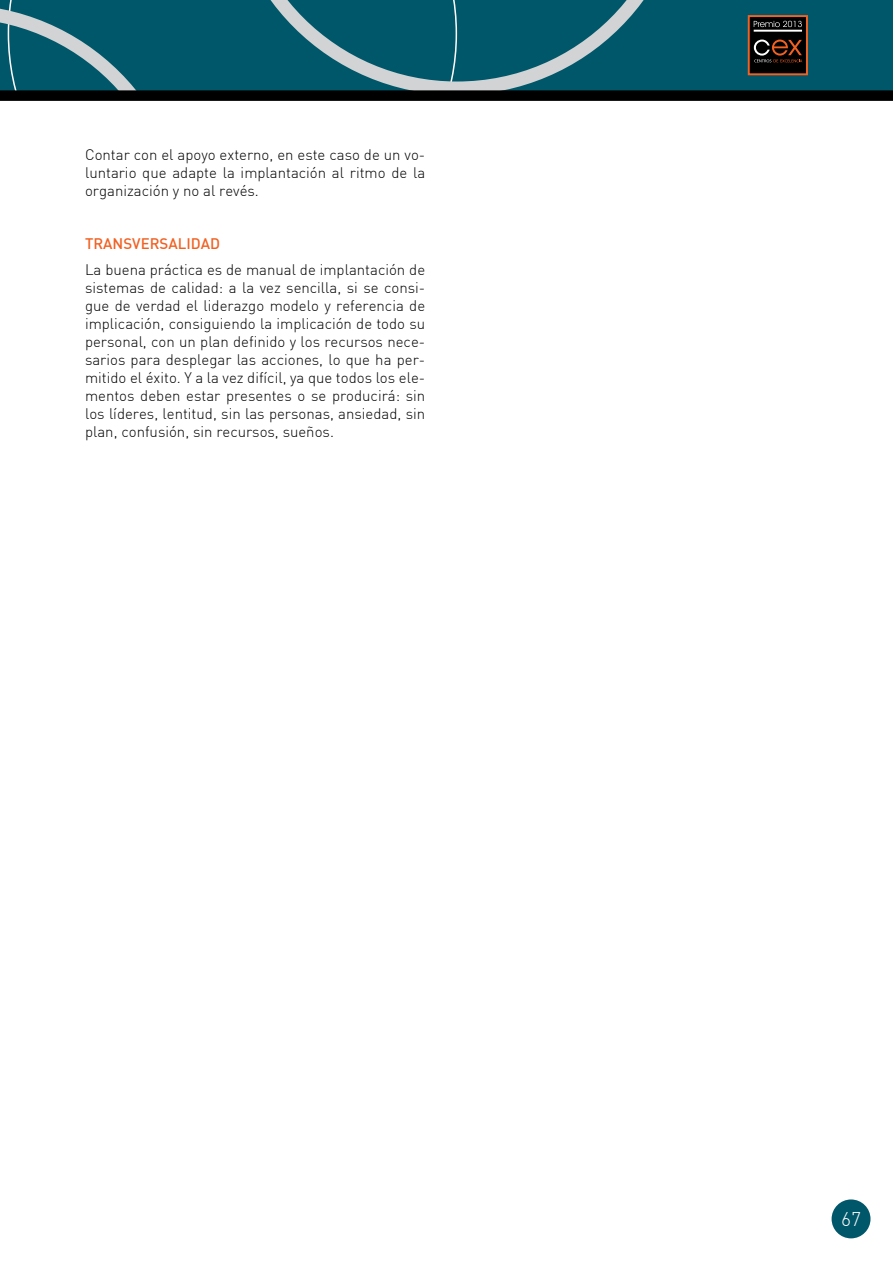
<style>
.page{position:relative;width:893px;height:1263px;background:#fff}
.page>*{position:absolute;margin:0;border:0;box-sizing:border-box;transform-origin:0 0}
.t1{font:300 19.5px "DIN";color:#fff}
.t2{font:300 15px/18px "DIN";color:#000;text-align:justify}
.t3{font:500 15px "DIN";color:#f16122}
</style>
<div class="page">
<svg style="left:0;top:0;width:893px;height:90px;background:#166070"></svg>
<div style="left:832px;top:1199px;width:38px;height:39px;background:#00576a;border-radius:50%"></div>
<div style="left:0;top:90px;width:893px;height:11px;background:#000"></div>
<p class="t2" style="left:85px;top:145px;width:342px">Contar con el apoyo externo, en este caso de un vo&shy;luntario que adapte la implantación al ritmo de la organización y no al revés.</p>
<p class="t3" style="left:85px;top:234px;width:10px">TRANSVERSALIDAD</p>
<p class="t2" style="left:85px;top:261px;width:342px">La buena práctica es de manual de implantación de sistemas de calidad: a la vez sencilla, si se consi&shy;gue de verdad el liderazgo modelo y referencia de implicación, consiguiendo la implicación de todo su personal, con un plan definido y los recursos nece&shy;sarios para desplegar las acciones, lo que ha per&shy;mitido el éxito. Y a la vez difícil, ya que todos los ele&shy;mentos deben estar presentes o se producirá: sin los líderes, lentitud, sin las personas, ansiedad, sin plan, confusión, sin recursos, sueños.</p>
<h1 class="t1" style="left:841px;top:1207px;width:22px">67</h1>
</div>
